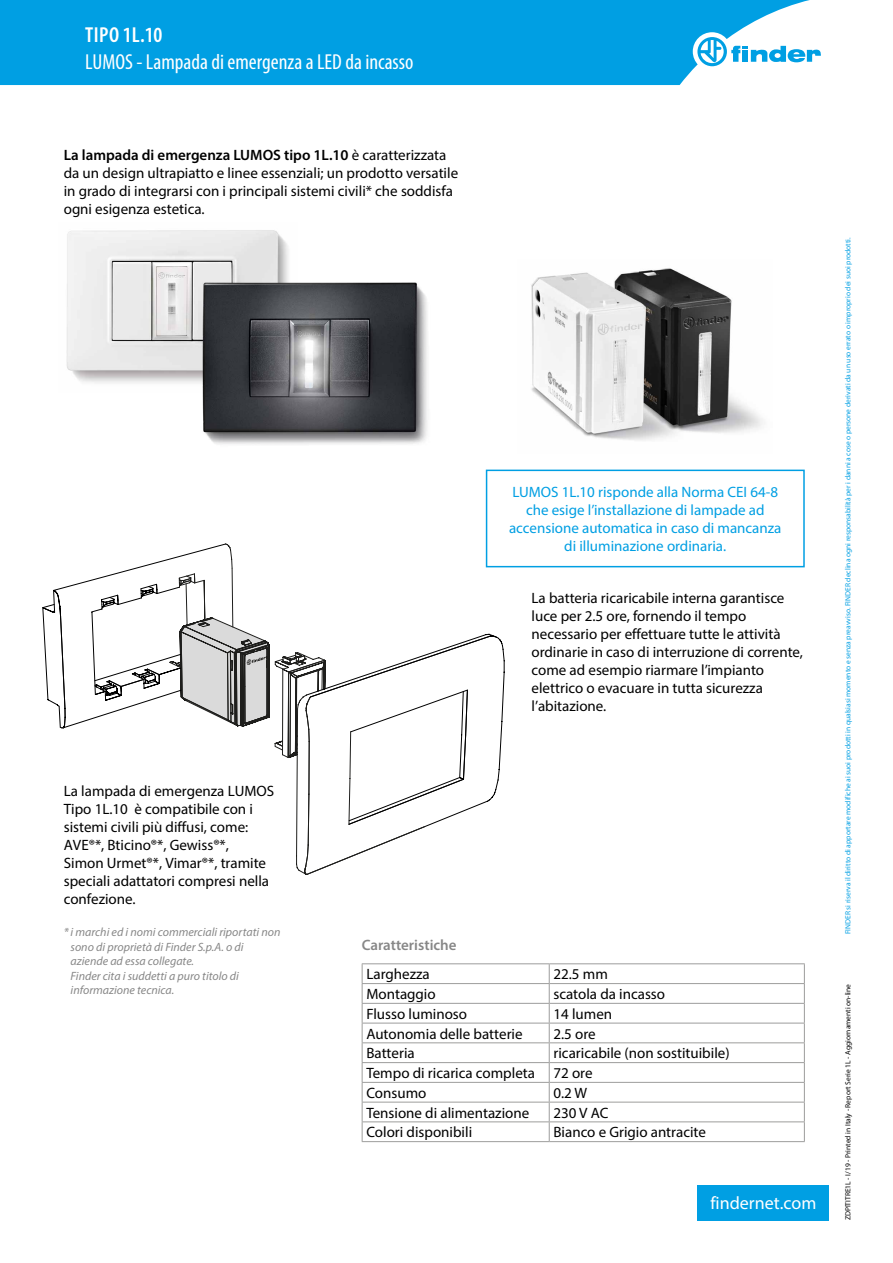
<style>
.page{position:relative;width:893px;height:1263px;background:#fff}
.page>*{position:absolute;margin:0;border:0;box-sizing:border-box;transform-origin:0 0}
.t1{font:condensed 21.75px "Myriad Pro";color:#fff}
.t2{font:600 condensed 21.75px "Myriad Pro";letter-spacing:.02em;color:#fff}
.t3{font:18px "Myriad Pro";color:#fff}
.t4{font:15px/18px "Myriad Pro";color:#000}
.t5{font:15px/18px "Myriad Pro";color:#009fe3;text-align:center}
.t6{font:600 15px "Myriad Pro";color:#878787}
.t7{font:italic 12px/14.4px "Myriad Pro";color:#878787}
.t8{font:7.5px "Myriad Pro";color:#009fe3}
.t9{font:7.5px "Myriad Pro";color:#000}
.s1{font-weight:600}
</style>
<div class="page">
<div style="left:0;top:0;width:810px;height:85px;background:#009fe3"></div>
<div style="left:693px;top:32px;width:38px;height:39px;background:#fff;border-radius:50%"></div>
<svg style="left:697px;top:37px;width:124px;height:29px"></svg>
<svg style="left:43px;top:544px;width:462px;height:331px"></svg>
<div style="left:698px;top:1184px;width:131px;height:36px;background:#009fe3"></div>
<hr style="left:362px;top:963px;width:187px;height:1px;background:#9d9d9c">
<hr style="left:549px;top:963px;width:256px;height:1px;background:#9d9d9c">
<hr style="left:362px;top:983px;width:187px;height:1px;background:#9d9d9c">
<hr style="left:549px;top:983px;width:256px;height:1px;background:#9d9d9c">
<hr style="left:362px;top:1003px;width:187px;height:1px;background:#9d9d9c">
<hr style="left:549px;top:1003px;width:256px;height:1px;background:#9d9d9c">
<hr style="left:362px;top:1023px;width:187px;height:1px;background:#9d9d9c">
<hr style="left:549px;top:1023px;width:256px;height:1px;background:#9d9d9c">
<hr style="left:362px;top:1042px;width:187px;height:1px;background:#9d9d9c">
<hr style="left:549px;top:1042px;width:256px;height:1px;background:#9d9d9c">
<hr style="left:362px;top:1062px;width:187px;height:1px;background:#9d9d9c">
<hr style="left:549px;top:1062px;width:256px;height:1px;background:#9d9d9c">
<hr style="left:362px;top:1082px;width:187px;height:1px;background:#9d9d9c">
<hr style="left:549px;top:1082px;width:256px;height:1px;background:#9d9d9c">
<hr style="left:362px;top:1102px;width:187px;height:1px;background:#9d9d9c">
<hr style="left:549px;top:1102px;width:256px;height:1px;background:#9d9d9c">
<hr style="left:362px;top:1121px;width:187px;height:1px;background:#9d9d9c">
<svg style="left:362px;top:964px;width:1px;height:177px"></svg>
<hr style="left:549px;top:1121px;width:256px;height:1px;background:#9d9d9c">
<svg style="left:549px;top:964px;width:1px;height:177px"></svg>
<svg style="left:804px;top:964px;width:1px;height:177px"></svg>
<hr style="left:362px;top:1141px;width:187px;height:1px;background:#9d9d9c">
<hr style="left:549px;top:1141px;width:256px;height:1px;background:#9d9d9c">
<div style="left:486px;top:470px;width:319px;height:97px;border:2px solid #009fe3"></div>
<img style="left:66px;top:230px;width:223px;height:153px">
<img style="left:190px;top:275px;width:237px;height:170px">
<img style="left:531px;top:268px;width:232px;height:173px">
<h1 class="t2" style="left:85px;top:23px;width:79px">TIPO 1L.10</h1>
<h1 class="t1" style="left:85px;top:49px;width:330px">LUMOS - Lampada di emergenza a LED da incasso</h1>
<p class="t4" style="left:64px;top:146px;width:396px"><span class="s1">La lampada di emergenza LUMOS tipo 1L.10</span> è caratterizzata da un design ultrapiatto e linee essenziali; un prodotto versatile in grado di integrarsi con i principali sistemi civili* che soddisfa ogni esigenza estetica.</p>
<p class="t5" style="left:509px;top:483px;width:274px">LUMOS 1L.10 risponde alla Norma CEI 64-8 che esige l’installazione di lampade ad accensione automatica in caso di mancanza di illuminazione ordinaria.</p>
<p class="t4" style="left:531px;top:588px;width:273px">La batteria ricaricabile interna garantisce luce per 2.5 ore, fornendo il tempo necessario per effettuare tutte le attività ordinarie in caso di interruzione di corrente, come ad esempio riarmare l’impianto elettrico o evacuare in tutta sicurezza l’abitazione.</p>
<p class="t4" style="left:64px;top:782px;width:212px">La lampada di emergenza LUMOS<br>Tipo 1L.10 è compatibile con i sistemi civili più diffusi, come:<br>AVE®*, Bticino®*, Gewiss®*,<br>Simon Urmet®*, Vimar®*, tramite speciali adattatori compresi nella confezione.</p>
<p class="t7" style="left:71px;top:925px;width:211px;text-indent:-7px">* i marchi ed i nomi commerciali riportati non sono di proprietà di Finder S.p.A. o di aziende ad essa collegate.<br>Finder cita i suddetti a puro titolo di informazione tecnica.</p>
<p class="t6" style="left:362px;top:936px;width:96px">Caratteristiche</p>
<p class="t4" style="left:366px;top:965px;width:65px">Larghezza</p>
<p class="t4" style="left:553px;top:965px;width:56px">22.5 mm</p>
<p class="t4" style="left:366px;top:985px;width:71px">Montaggio</p>
<p class="t4" style="left:553px;top:985px;width:113px">scatola da incasso</p>
<p class="t4" style="left:366px;top:1004px;width:102px">Flusso luminoso</p>
<p class="t4" style="left:553px;top:1004px;width:60px">14 lumen</p>
<p class="t4" style="left:366px;top:1024px;width:158px">Autonomia delle batterie</p>
<p class="t4" style="left:553px;top:1024px;width:44px">2.5 ore</p>
<p class="t4" style="left:366px;top:1044px;width:50px">Batteria</p>
<p class="t4" style="left:366px;top:1043px;width:365px;line-height:19.8px;text-indent:187px">ricaricabile (non sostituibile)<br>Tempo di ricarica completa 72 ore<br>Consumo</p>
<p class="t4" style="left:553px;top:1083px;width:35px">0.2 W</p>
<p class="t4" style="left:366px;top:1103px;width:164px">Tensione di alimentazione</p>
<p class="t4" style="left:553px;top:1103px;width:56px">230 V AC</p>
<p class="t4" style="left:366px;top:1123px;width:107px">Colori disponibili</p>
<p class="t4" style="left:553px;top:1123px;width:154px">Bianco e Grigio antracite</p>
<p class="t3" style="left:710px;top:1192px;width:108px">findernet.com</p>
<p class="t8" style="left:843px;top:934px;width:699px;rotate:-90deg">FINDER si riserva il diritto di apportare modifiche ai suoi prodotti in qualsiasi momento e senza preavviso. FINDER declina ogni responsabilità per i danni a cose o persone derivati da un uso errato o improprio dei suoi prodotti.</p>
<p class="t9" style="left:843px;top:1220px;width:238px;rotate:-90deg">ZDPITITRE1L - I/19 - Printed in Italy - Report Serie 1L - Aggiornamenti on-line</p>
</div>
